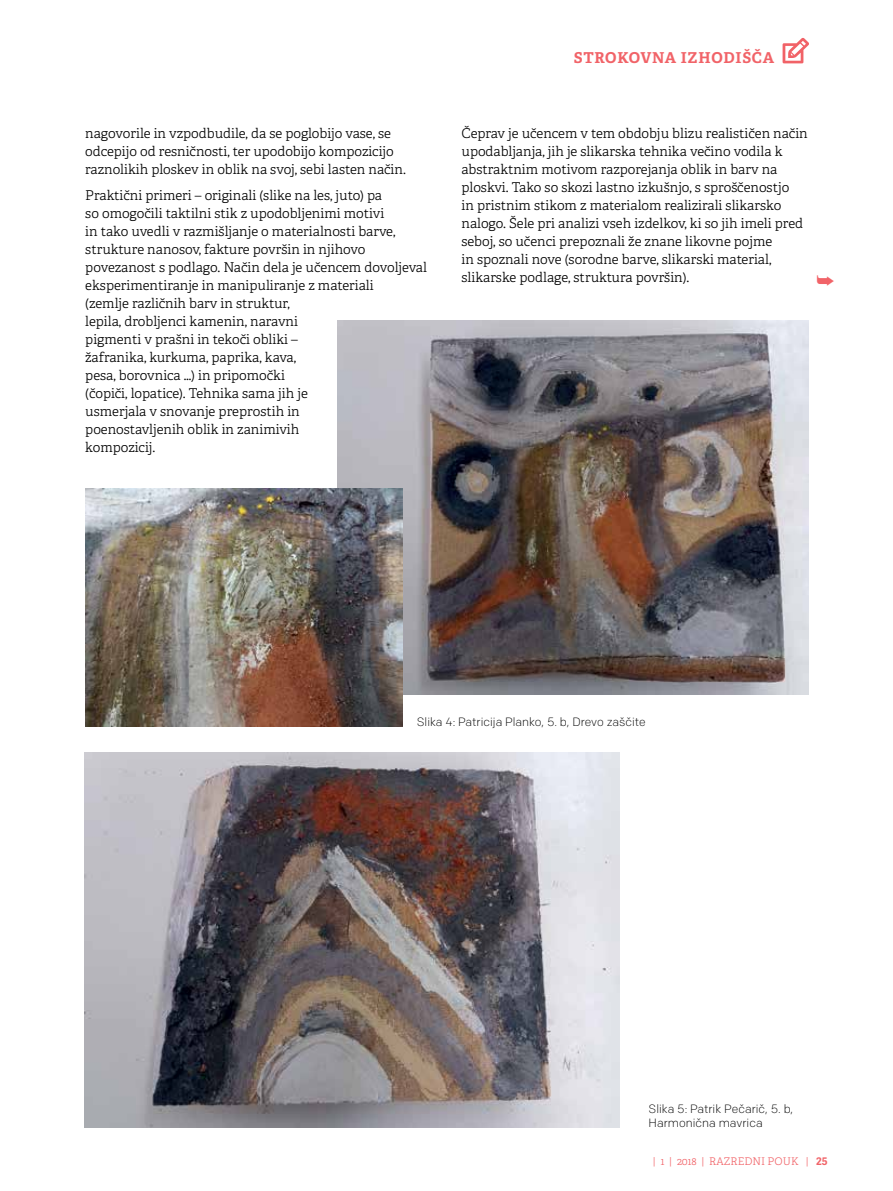
<style>
.page{position:relative;width:893px;height:1191px;background:#fff}
.page>*{position:absolute;margin:0;border:0;box-sizing:border-box;transform-origin:0 0}
.t1{font:700 15px "Adelle";color:#f16368}
.t2{font:300 13.5px/18px "Adelle";color:#000}
.t3{font:300 12px/14.4px "Chrono";color:#000}
.t4{font:300 10.5px "Adelle";color:#f16368}
.s1{font-family:"Adelle Sans";font-weight:700}
</style>
<div class="page">
<img style="left:338px;top:320px;width:471px;height:374px">
<img style="left:85px;top:752px;width:535px;height:375px">
<svg style="left:783px;top:38px;width:25px;height:25px"></svg>
<img style="left:85px;top:488px;width:317px;height:238px">
<p class="t2" style="left:85px;top:124px;width:322px">nagovorile in vzpodbudile, da se poglobijo vase, se odcepijo od resničnosti, ter upodobijo kompozicijo raznolikih ploskev in oblik na svoj, sebi lasten način.</p>
<p class="t2" style="left:85px;top:187px;width:343px">Praktični primeri – originali (slike na les, juto) pa<br>so omogočili taktilni stik z upodobljenimi motivi<br>in tako uvedli v razmišljanje o materialnosti barve, strukture nanosov, fakture površin in njihovo povezanost s podlago. Način dela je učencem dovoljeval eksperimentiranje in manipuliranje z materiali<br>(zemlje različnih barv in struktur,<br>lepila, drobljenci kamenin, naravni<br>pigmenti v prašni in tekoči obliki –<br>žafranika, kurkuma, paprika, kava,<br>pesa, borovnica …) in pripomočki<br>(čopiči, lopatice). Tehnika sama jih je<br>usmerjala v snovanje preprostih in<br>poenostavljenih oblik in zanimivih<br>kompozicij.</p>
<p class="t1" style="left:574px;top:48px;width:13px">STROKOVNA</p>
<p class="t1" style="left:681px;top:48px;width:11px">IZHODI</p>
<p class="t1" style="left:742px;top:48px;width:33px">ŠČA</p>
<p class="t2" style="left:461px;top:124px;width:348px">Čeprav je učencem v tem obdobju blizu realističen način upodabljanja, jih je slikarska tehnika večino vodila k abstraktnim motivom razporejanja oblik in barv na ploskvi. Tako so skozi lastno izkušnjo, s sproščenostjo<br>in pristnim stikom z materialom realizirali slikarsko nalogo. Šele pri analizi vseh izdelkov, ki so jih imeli pred seboj, so učenci prepoznali že znane likovne pojme<br>in spoznali nove (sorodne barve, slikarski material, slikarske podlage, struktura površin).</p>
<p class="t3" style="left:417px;top:715px;width:231px">Slika 4: Patricija Planko, 5. b, Drevo zaščite</p>
<p class="t3" style="left:649px;top:1101px;width:146px">Slika 5: Patrik Pečarič, 5. b,<br>Harmonična mavrica</p>
<p class="t4" style="left:653px;top:1154px;width:176px">| 1 | 2018 | RAZREDNI POUK | <span class="s1">25</span></p>
</div>
